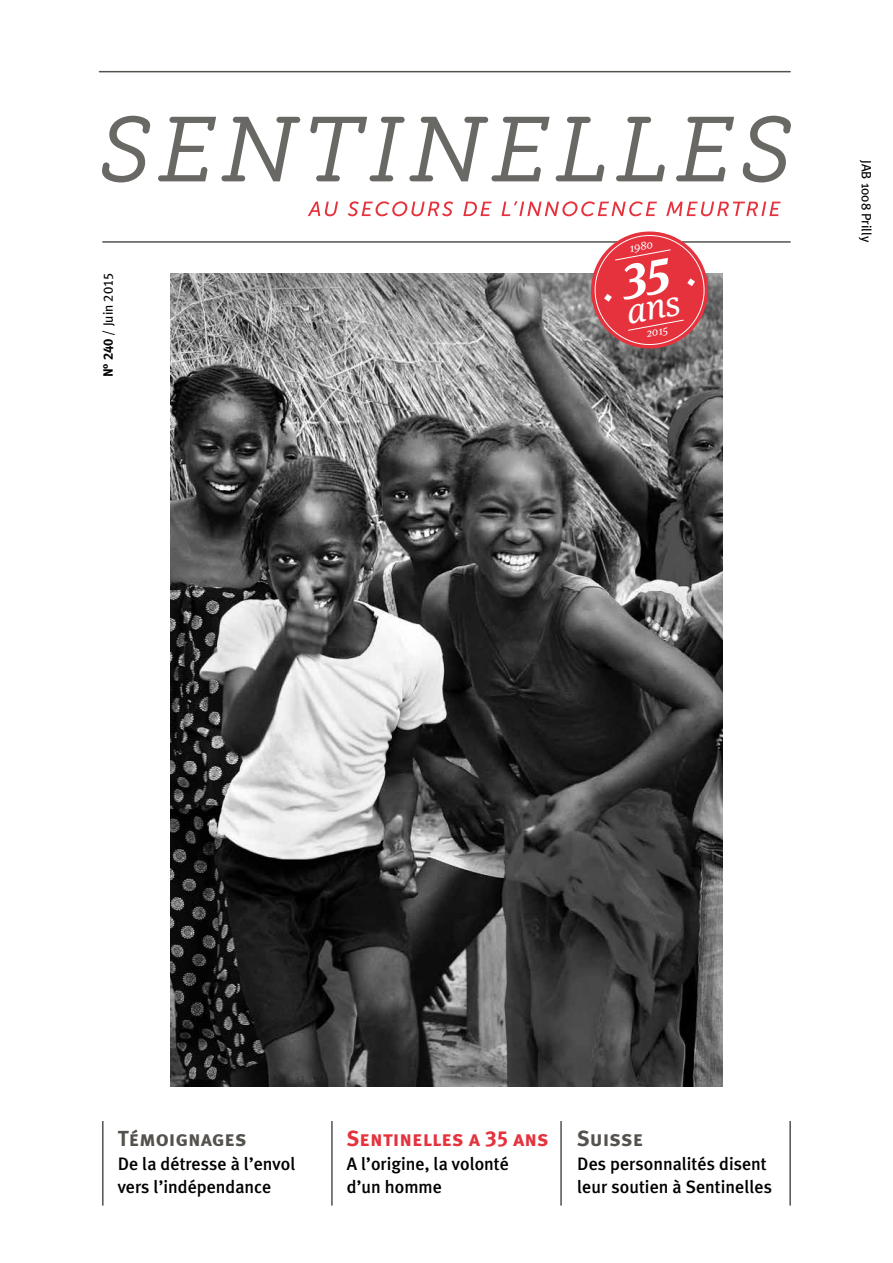
<style>
.page{position:relative;width:893px;height:1263px;background:#fff}
.page>*{position:absolute;margin:0;border:0;box-sizing:border-box;transform-origin:0 0}
.t1{font:21.75px "Meta Plus Bold Caps";color:#55524e}
.t2{font:21.75px "Meta Plus Bold Caps";color:#e5323d}
.t3{font:500 18px/22.5px "Meta Plus";color:#000}
.t4{font:13.5px "Meta Plus";color:#000}
.t5{font:italic 11.4px "Meta Serif";color:#fff}
.s1{font-weight:700}
.s2{font-family:"Meta Plus Bold Caps"}
.s3{font-family:"Meta Plus Book Caps"}
</style>
<div class="page">
<img style="left:170px;top:274px;width:553px;height:813px">
<hr style="left:102px;top:1121px;width:2px;height:84px;background:#55524e">
<hr style="left:789px;top:1121px;width:2px;height:84px;background:#55524e">
<hr style="left:560px;top:1121px;width:2px;height:84px;background:#55524e">
<hr style="left:331px;top:1121px;width:2px;height:84px;background:#55524e">
<hr style="left:103px;top:241px;width:687px;height:2px;background:#55524e">
<hr style="left:99px;top:71px;width:691px;height:1px;background:#55524e">
<svg style="left:308px;top:202px;width:30px;height:14px"></svg>
<svg style="left:348px;top:201px;width:105px;height:15px"></svg>
<svg style="left:463px;top:202px;width:29px;height:14px"></svg>
<svg style="left:501px;top:201px;width:156px;height:15px"></svg>
<svg style="left:666px;top:202px;width:115px;height:14px"></svg>
<svg style="left:102px;top:116px;width:48px;height:66px"></svg>
<svg style="left:158px;top:117px;width:142px;height:64px"></svg>
<svg style="left:556px;top:117px;width:48px;height:64px"></svg>
<svg style="left:616px;top:117px;width:49px;height:64px"></svg>
<svg style="left:676px;top:117px;width:58px;height:64px"></svg>
<svg style="left:742px;top:116px;width:49px;height:66px"></svg>
<svg style="left:310px;top:117px;width:239px;height:64px"></svg>
<svg style="left:586px;top:231px;width:127px;height:122px;background:#d45e65"></svg>
<p class="t4" style="left:100px;top:377px;width:106px;rotate:-90deg"><span class="s1">N°</span> <span class="s2">240</span> / Juin <span class="s3">2015</span></p>
<p class="t5" style="left:629px;top:241px;width:25px;rotate:-10deg">1980</p>
<p class="t5" style="left:646px;top:326px;width:23px;rotate:-10deg">2015</p>
<p class="t4" style="left:874px;top:160px;width:83px;rotate:90deg">JAB 1008 Prilly</p>
<p class="t1" style="left:118px;top:1126px;width:131px">Témoignages</p>
<p class="t3" style="left:118px;top:1152px;width:179px">De la détresse à l’envol vers l’indépendance</p>
<p class="t2" style="left:347px;top:1126px;width:204px">Sentinelles a 35 ans</p>
<p class="t3" style="left:347px;top:1152px;width:164px">A l’origine, la volonté d’un homme</p>
<p class="t1" style="left:577px;top:1126px;width:68px">Suisse</p>
<p class="t3" style="left:577px;top:1152px;width:196px">Des personnalités disent leur soutien à Sentinelles</p>
</div>
